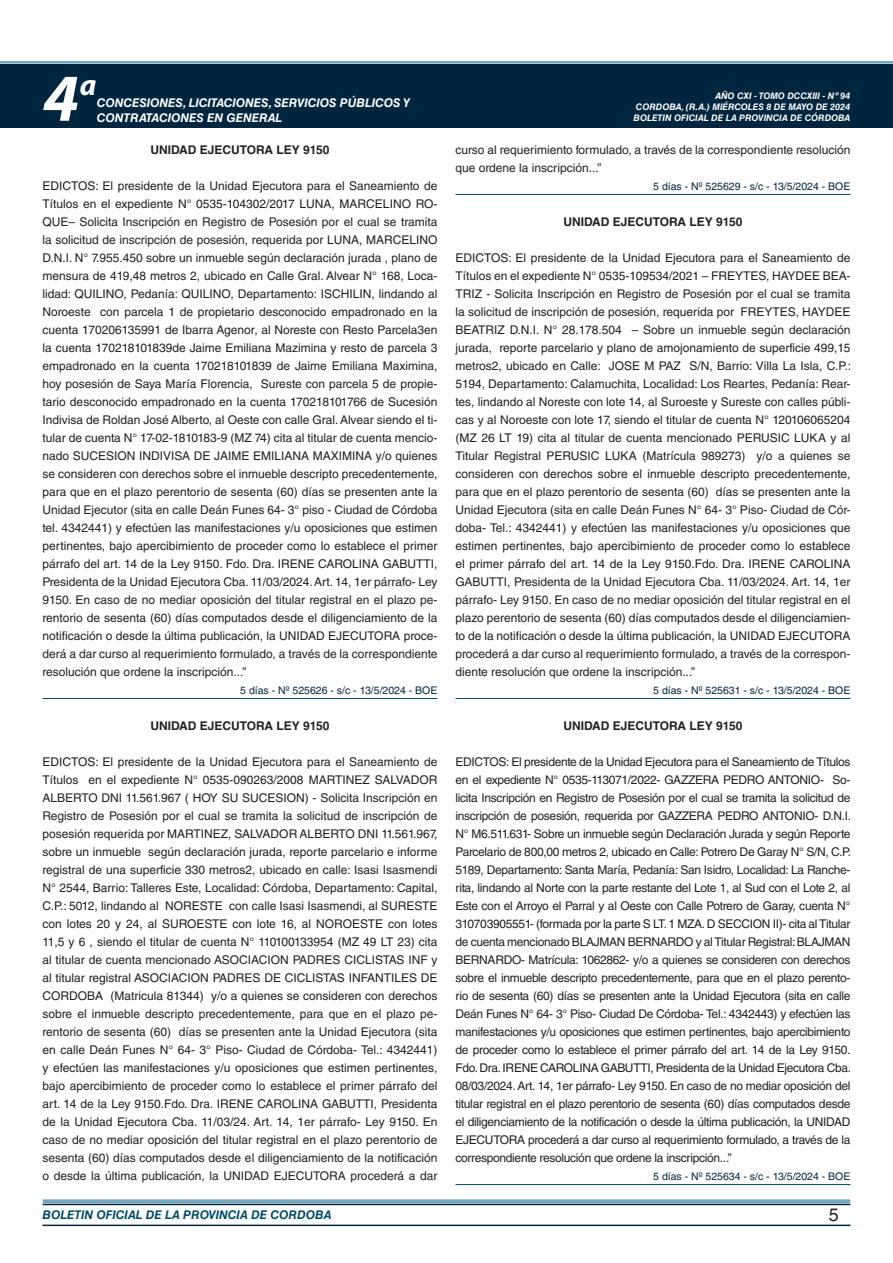
<style>
.page{position:relative;width:893px;height:1263px;background:#fff}
.page>*{position:absolute;margin:0;border:0;box-sizing:border-box;transform-origin:0 0}
.t1{font:italic 700 67.5px "Myriad Pro";color:#fff}
.t2{font:italic 700 30px "Myriad Pro";color:#fff}
.t3{font:18px "Helvetica LT Std";color:#231f20}
.TEXTO_BASE{font:12px/18px "Helvetica LT Std";color:#231f20;text-align:justify}
.RESUELVE{font:700 12px "Helvetica LT Std";color:#231f20}
.t4{font:italic 700 12px/14.4px "Helvetica LT Std";color:#fff}
.t5{font:italic 700 12px "Helvetica LT Std";color:#004b6c}
.FECHA_DE_VENCIMIENTO{font:10.5px "Helvetica LT Std";color:#00263f}
.t6{font:italic 700 9px/10.8px "Helvetica LT Std";color:#fff;text-align:right}
</style>
<div class="page">
<div style="left:0;top:61px;width:893px;height:6px;background:#fff;opacity:.75"></div>
<hr style="left:43px;top:1224px;width:807px;height:2px;background:#00263f">
<div style="left:42px;top:1198px;width:809px;height:8px;background:#fff;opacity:.75"></div>
<div style="left:0;top:64px;width:893px;height:64px;background:#00263f"></div>
<hr style="left:43px;top:698px;width:394px;height:1px;background:#004b6c">
<hr style="left:455px;top:194px;width:395px;height:1px;background:#004b6c">
<hr style="left:455px;top:698px;width:395px;height:1px;background:#004b6c">
<hr style="left:455px;top:1184px;width:395px;height:1px;background:#004b6c">
<h1 class="t1" style="left:43px;top:54px;width:38px">4</h1>
<h2 class="t2" style="left:80px;top:66px;width:18px">a</h2>
<p class="t4" style="left:97px;top:96px;width:315px">CONCESIONES, LICITACIONES, SERVICIOS PÚBLICOS Y<br>CONTRATACIONES EN GENERAL</p>
<p class="RESUELVE" style="left:150px;top:142px;width:181px">UNIDAD EJECUTORA LEY 9150</p>
<p class="TEXTO_BASE" style="left:43px;top:177px;width:396px">EDICTOS: El presidente de la Unidad Ejecutora para el Saneamiento de Títulos en el expediente N° 0535-104302/2017 LUNA, MARCELINO RO-QUE– Solicita Inscripción en Registro de Posesión por el cual se tramita la solicitud de inscripción de posesión, requerida por LUNA, MARCELINO D.N.I. N° 7.955.450 sobre un inmueble según declaración jurada , plano de mensura de 419,48 metros 2, ubicado en Calle Gral. Alvear N° 168, Loca&shy;lidad: QUILINO, Pedanía: QUILINO, Departamento: ISCHILIN, lindando al Noroeste con parcela 1 de propietario desconocido empadronado en la cuenta 170206135991 de Ibarra Agenor, al Noreste con Resto Parcela3en la cuenta 170218101839de Jaime Emiliana Mazimina y resto de parcela 3 empadronado en la cuenta 170218101839 de Jaime Emiliana Maximina, hoy posesión de Saya María Florencia, Sureste con parcela 5 de propie&shy;tario desconocido empadronado en la cuenta 170218101766 de Sucesión Indivisa de Roldan José Alberto, al Oeste con calle Gral. Alvear siendo el ti&shy;tular de cuenta N° 17-02-1810183-9 (MZ 74) cita al titular de cuenta mencio&shy;nado SUCESION INDIVISA DE JAIME EMILIANA MAXIMINA y/o quienes se consideren con derechos sobre el inmueble descripto precedentemente, para que en el plazo perentorio de sesenta (60) días se presenten ante la Unidad Ejecutor (sita en calle Deán Funes 64- 3° piso - Ciudad de Córdoba tel. 4342441) y efectúen las manifestaciones y/u oposiciones que estimen pertinentes, bajo apercibimiento de proceder como lo establece el primer párrafo del art. 14 de la Ley 9150. Fdo. Dra. IRENE CAROLINA GABUTTI, Presidenta de la Unidad Ejecutora Cba. 11/03/2024. Art. 14, 1er párrafo- Ley 9150. En caso de no mediar oposición del titular registral en el plazo pe&shy;rentorio de sesenta (60) días computados desde el diligenciamiento de la notificación o desde la última publicación, la UNIDAD EJECUTORA proce&shy;derá a dar curso al requerimiento formulado, a través de la correspondiente resolución que ordene la inscripción...”</p>
<p class="FECHA_DE_VENCIMIENTO" style="left:240px;top:684px;width:199px">5 días - Nº 525626 - s/c - 13/5/2024 - BOE</p>
<p class="RESUELVE" style="left:150px;top:718px;width:181px">UNIDAD EJECUTORA LEY 9150</p>
<p class="TEXTO_BASE" style="left:43px;top:753px;width:396px">EDICTOS: El presidente de la Unidad Ejecutora para el Saneamiento de Títulos en el expediente N° 0535-090263/2008 MARTINEZ SALVADOR ALBERTO DNI 11.561.967 ( HOY SU SUCESION) - Solicita Inscripción en Registro de Posesión por el cual se tramita la solicitud de inscripción de posesión requerida por MARTINEZ, SALVADOR ALBERTO DNI 11.561.967, sobre un inmueble según declaración jurada, reporte parcelario e informe registral de una superficie 330 metros2, ubicado en calle: Isasi Isasmendi N° 2544, Barrio: Talleres Este, Localidad: Córdoba, Departamento: Capital, C.P.: 5012, lindando al NORESTE con calle Isasi Isasmendi, al SURESTE con lotes 20 y 24, al SUROESTE con lote 16, al NOROESTE con lotes 11,5 y 6 , siendo el titular de cuenta N° 110100133954 (MZ 49 LT 23) cita al titular de cuenta mencionado ASOCIACION PADRES CICLISTAS INF y al titular registral ASOCIACION PADRES DE CICLISTAS INFANTILES DE CORDOBA (Matricula 81344) y/o a quienes se consideren con derechos sobre el inmueble descripto precedentemente, para que en el plazo pe&shy;rentorio de sesenta (60) días se presenten ante la Unidad Ejecutora (sita en calle Deán Funes N° 64- 3° Piso- Ciudad de Córdoba- Tel.: 4342441) y efectúen las manifestaciones y/u oposiciones que estimen pertinentes, bajo apercibimiento de proceder como lo establece el primer párrafo del art. 14 de la Ley 9150.Fdo. Dra. IRENE CAROLINA GABUTTI, Presidenta de la Unidad Ejecutora Cba. 11/03/24. Art. 14, 1er párrafo- Ley 9150. En caso de no mediar oposición del titular registral en el plazo perentorio de sesenta (60) días computados desde el diligenciamiento de la notificación o desde la última publicación, la UNIDAD EJECUTORA procederá a dar</p>
<p class="t6" style="left:636px;top:91px;width:216px">AÑO CXI - TOMO DCCXIII - Nº 94<br>CORDOBA, (R.A.) MIÉRCOLES 8 DE MAYO DE 2024</p>
<p class="t6" style="left:634px;top:112px;width:218px">BOLETIN OFICIAL DE LA PROVINCIA DE CÓRDOBA</p>
<p class="TEXTO_BASE" style="left:455px;top:141px;width:396px">curso al requerimiento formulado, a través de la correspondiente resolución que ordene la inscripción...”</p>
<p class="FECHA_DE_VENCIMIENTO" style="left:653px;top:180px;width:199px">5 días - Nº 525629 - s/c - 13/5/2024 - BOE</p>
<p class="RESUELVE" style="left:563px;top:214px;width:181px">UNIDAD EJECUTORA LEY 9150</p>
<p class="TEXTO_BASE" style="left:455px;top:249px;width:397px">EDICTOS: El presidente de la Unidad Ejecutora para el Saneamiento de Títulos en el expediente N° 0535-109534/2021 – FREYTES, HAYDEE BEA-TRIZ - Solicita Inscripción en Registro de Posesión por el cual se tramita la solicitud de inscripción de posesión, requerida por FREYTES, HAYDEE BEATRIZ D.N.I. N° 28.178.504 – Sobre un inmueble según declaración jurada, reporte parcelario y plano de amojonamiento de superficie 499,15 metros2, ubicado en Calle: JOSE M PAZ S/N, Barrio: Villa La Isla, C.P.:<br>5194, Departamento: Calamuchita, Localidad: Los Reartes, Pedanía: Rear&shy;tes, lindando al Noreste con lote 14, al Suroeste y Sureste con calles públi&shy;cas y al Noroeste con lote 17, siendo el titular de cuenta N° 120106065204 (MZ 26 LT 19) cita al titular de cuenta mencionado PERUSIC LUKA y al Titular Registral PERUSIC LUKA (Matrícula 989273) y/o a quienes se consideren con derechos sobre el inmueble descripto precedentemente, para que en el plazo perentorio de sesenta (60) días se presenten ante la Unidad Ejecutora (sita en calle Deán Funes N° 64- 3° Piso- Ciudad de Cór&shy;doba- Tel.: 4342441) y efectúen las manifestaciones y/u oposiciones que estimen pertinentes, bajo apercibimiento de proceder como lo establece el primer párrafo del art. 14 de la Ley 9150.Fdo. Dra. IRENE CAROLINA GABUTTI, Presidenta de la Unidad Ejecutora Cba. 11/03/2024. Art. 14, 1er párrafo- Ley 9150. En caso de no mediar oposición del titular registral en el plazo perentorio de sesenta (60) días computados desde el diligenciamien&shy;to de la notificación o desde la última publicación, la UNIDAD EJECUTORA procederá a dar curso al requerimiento formulado, a través de la correspon&shy;diente resolución que ordene la inscripción...”</p>
<p class="FECHA_DE_VENCIMIENTO" style="left:653px;top:684px;width:199px">5 días - Nº 525631 - s/c - 13/5/2024 - BOE</p>
<p class="RESUELVE" style="left:563px;top:718px;width:181px">UNIDAD EJECUTORA LEY 9150</p>
<p class="TEXTO_BASE" style="left:455px;top:753px;width:397px">EDICTOS: El presidente de la Unidad Ejecutora para el Saneamiento de Títulos en el expediente N° 0535-113071/2022- GAZZERA PEDRO ANTONIO- So&shy;licita Inscripción en Registro de Posesión por el cual se tramita la solicitud de inscripción de posesión, requerida por GAZZERA PEDRO ANTONIO- D.N.I.<br>N° M6.511.631- Sobre un inmueble según Declaración Jurada y según Reporte Parcelario de 800,00 metros 2, ubicado en Calle: Potrero De Garay N° S/N, C.P.<br>5189, Departamento: Santa María, Pedanía: San Isidro, Localidad: La Ranche&shy;rita, lindando al Norte con la parte restante del Lote 1, al Sud con el Lote 2, al Este con el Arroyo el Parral y al Oeste con Calle Potrero de Garay, cuenta N° 310703905551- (formada por la parte S LT. 1 MZA. D SECCION II)- cita al Titular de cuenta mencionado BLAJMAN BERNARDO y al Titular Registral: BLAJMAN BERNARDO- Matrícula: 1062862- y/o a quienes se consideren con derechos sobre el inmueble descripto precedentemente, para que en el plazo perento&shy;rio de sesenta (60) días se presenten ante la Unidad Ejecutora (sita en calle Deán Funes N° 64- 3° Piso- Ciudad De Córdoba- Tel.: 4342443) y efectúen las manifestaciones y/u oposiciones que estimen pertinentes, bajo apercibimiento de proceder como lo establece el primer párrafo del art. 14 de la Ley 9150.<br>Fdo. Dra. IRENE CAROLINA GABUTTI, Presidenta de la Unidad Ejecutora Cba.<br>08/03/2024. Art. 14, 1er párrafo- Ley 9150. En caso de no mediar oposición del titular registral en el plazo perentorio de sesenta (60) días computados desde el diligenciamiento de la notificación o desde la última publicación, la UNIDAD EJECUTORA procederá a dar curso al requerimiento formulado, a través de la correspondiente resolución que ordene la inscripción...”</p>
<p class="FECHA_DE_VENCIMIENTO" style="left:653px;top:1170px;width:199px">5 días - Nº 525634 - s/c - 13/5/2024 - BOE</p>
<p class="t5" style="left:43px;top:1208px;width:290px">BOLETIN OFICIAL DE LA PROVINCIA DE CORDOBA</p>
<h3 class="t3" style="left:829px;top:1204px;width:12px">5</h3>
</div>
